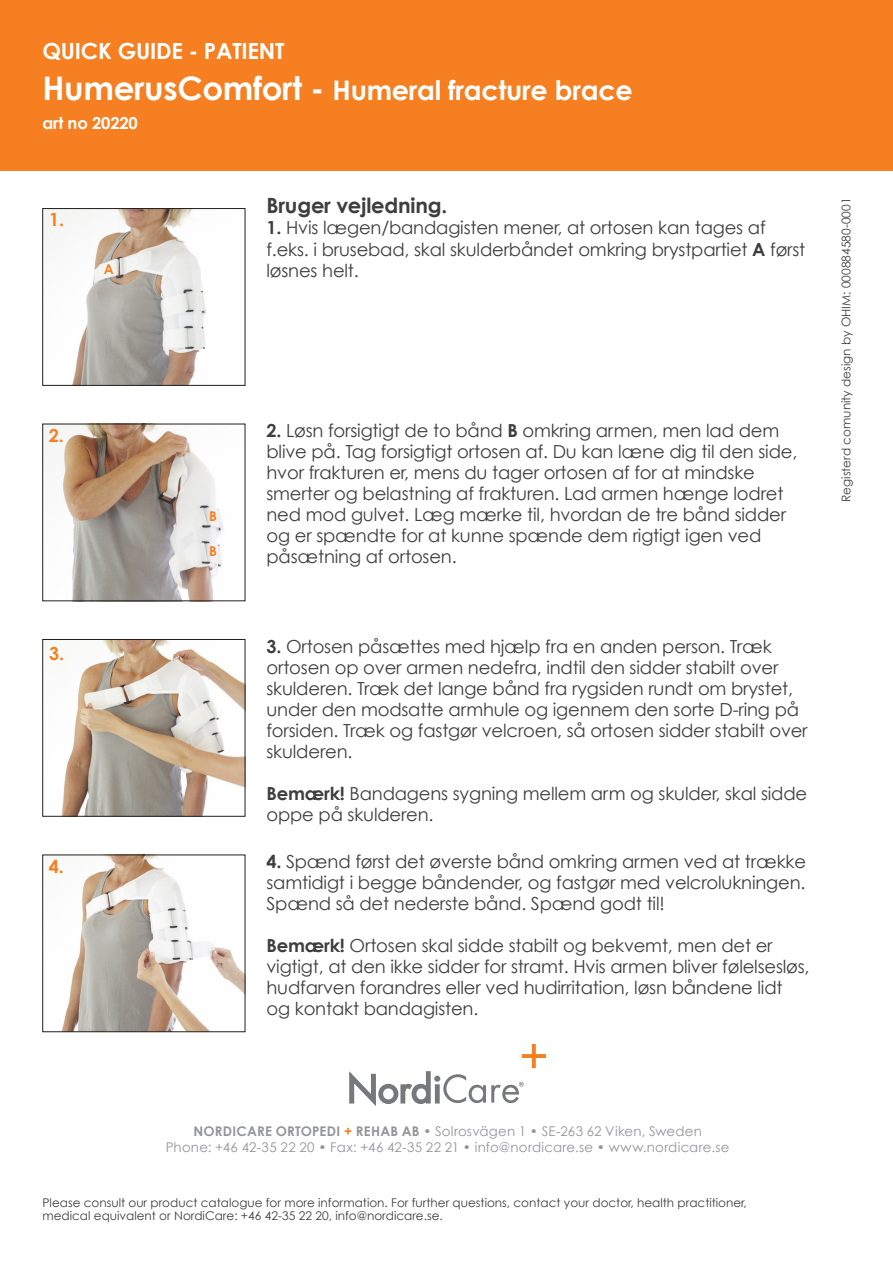
<style>
.page{position:relative;width:893px;height:1263px;background:#fff}
.page>*{position:absolute;margin:0;border:0;box-sizing:border-box;transform-origin:0 0}
.t1{font:700 27px "Century Gothic";letter-spacing:-.01em;color:#fff}
.t2{font:700 22.2px "Century Gothic";letter-spacing:-.01em;color:#fff}
.t3{font:700 21px "Century Gothic";letter-spacing:-.01em;color:#3e3e3f}
.t4{font:18px/21px "Century Gothic";letter-spacing:-.01em;color:#3e3e3f}
.t5{font:700 18px "Century Gothic";color:#f57f21}
.t6{font:700 16.5px "Century Gothic";letter-spacing:-.01em;color:#fff}
.t7{font:700 13.5px "Century Gothic";color:#f57f21}
.t8{font:13.35px/16px "Century Gothic";letter-spacing:.015em;color:#939598;text-align:center}
.t9{font:12px/13.5px "Century Gothic";color:#3e3e3f}
.s1{font-size:32.55px}
.s2{font-weight:700}
.s3{font-weight:700;color:#f57f21}
</style>
<div class="page">
<img style="left:62px;top:857px;width:181px;height:173px">
<img style="left:61px;top:641px;width:182px;height:173px">
<img style="left:45px;top:426px;width:179px;height:173px">
<img style="left:45px;top:210px;width:161px;height:174px">
<div style="left:43px;top:208px;width:202px;height:178px;border:1px solid #231f20"></div>
<div style="left:0;top:0;width:893px;height:170px;background:#f57f21"></div>
<svg style="left:349px;top:1044px;width:197px;height:62px"></svg>
<p class="t2" style="left:43px;top:37px;width:243px">QUICK GUIDE - PATIENT</p>
<h1 class="t1" style="left:43px;top:73px;width:592px"><span class="s1">HumerusComfort -</span> Humeral fracture brace</h1>
<p class="t6" style="left:43px;top:112px;width:97px">art no 20220</p>
<p class="t5" style="left:49px;top:208px;width:17px">1.</p>
<p class="t7" style="left:104px;top:260px;width:11px">A</p>
<p class="t5" style="left:49px;top:424px;width:17px">2.</p>
<p class="t5" style="left:49px;top:642px;width:17px">3.</p>
<p class="t5" style="left:49px;top:855px;width:17px">4.</p>
<p class="t3" style="left:266px;top:193px;width:182px">Bruger vejledning.</p>
<p class="t4" style="left:266px;top:217px;width:540px"><span class="s2">1.</span> Hvis lægen/bandagisten mener, at ortosen kan tages af f.eks. i brusebad, skal skulderbåndet omkring brystpartiet <span class="s2">A</span> først løsnes helt.</p>
<p class="t7" style="left:209px;top:507px;width:9px">B</p>
<p class="t7" style="left:209px;top:543px;width:9px">B</p>
<p class="t4" style="left:266px;top:420px;width:532px"><span class="s2">2.</span> Løsn forsigtigt de to bånd <span class="s2">B</span> omkring armen, men lad dem blive på. Tag forsigtigt ortosen af. Du kan læne dig til den side, hvor frakturen er, mens du tager ortosen af for at mindske smerter og belastning af frakturen. Lad armen hænge lodret ned mod gulvet. Læg mærke til, hvordan de tre bånd sidder og er spændte for at kunne spænde dem rigtigt igen ved påsætning af ortosen.</p>
<p class="t4" style="left:266px;top:635px;width:543px"><span class="s2">3.</span> Ortosen påsættes med hjælp fra en anden person. Træk ortosen op over armen nedefra, indtil den sidder stabilt over skulderen. Træk det lange bånd fra rygsiden rundt om brystet, under den modsatte armhule og igennem den sorte D-ring på forsiden. Træk og fastgør velcroen, så ortosen sidder stabilt over skulderen.</p>
<p class="t4" style="left:266px;top:783px;width:542px"><span class="s2">Bemærk!</span> Bandagens sygning mellem arm og skulder, skal sidde oppe på skulderen.</p>
<p class="t4" style="left:266px;top:851px;width:541px;text-align:justify"><span class="s2">4.</span> Spænd først det øverste bånd omkring armen ved at trække samtidigt i begge båndender, og fastgør med velcrolukningen.<br>Spænd så det nederste bånd. Spænd godt til!</p>
<p class="t4" style="left:266px;top:935px;width:545px"><span class="s2">Bemærk!</span> Ortosen skal sidde stabilt og bekvemt, men det er vigtigt, at den ikke sidder for stramt. Hvis armen bliver følelsesløs, hudfarven forandres eller ved hudirritation, løsn båndene lidt og kontakt bandagisten.</p>
<p class="t9" style="left:839px;top:502px;width:306px;rotate:-90deg">Registerd comunity design by OHIM: 000884580-0001</p>
<p class="t8" style="left:166px;top:1123px;width:565px"><span class="s2">NORDICARE ORTOPEDI</span> <span class="s3">+</span> <span class="s2">REHAB AB •</span> Solrosvägen 1 • SE-263 62 Viken, Sweden<br>Phone: +46 42-35 22 20 • Fax: +46 42-35 22 21 • info@nordicare.se • www.nordicare.se</p>
<p class="t9" style="left:43px;top:1196px;width:706px">Please consult our product catalogue for more information. For further questions, contact your doctor, health practitioner, medical equivalent or NordiCare: +46 42-35 22 20, info@nordicare.se.</p>
</div>
